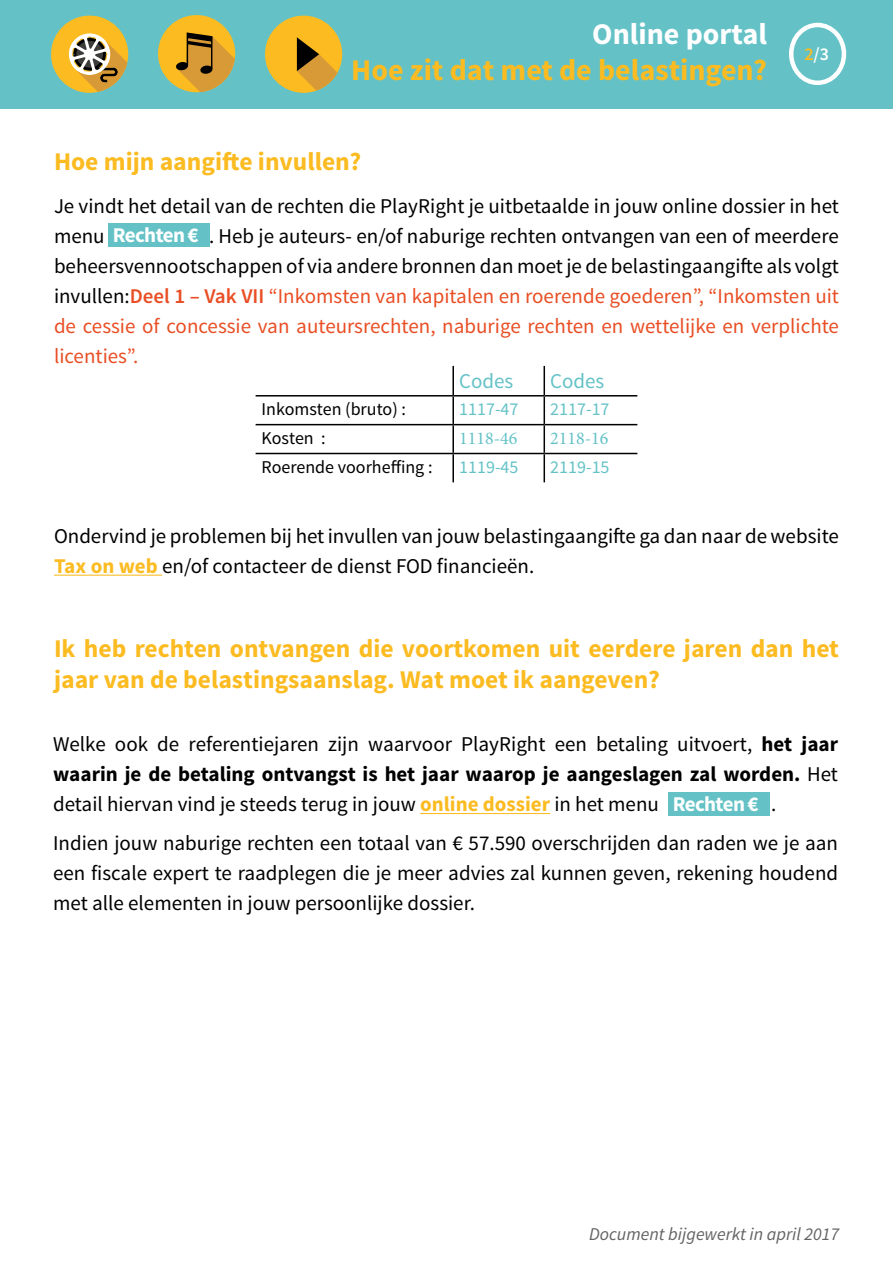
<style>
.page{position:relative;width:893px;height:1263px;background:#fff}
.page>*{position:absolute;margin:0;border:0;box-sizing:border-box;transform-origin:0 0}
.t1{font:700 30px "Source Sans Pro";color:#fbbb21}
.t2{font:700 30px "Source Sans Pro";color:#fff}
.t3{font:700 25.5px/30.6px "Source Sans Pro";color:#fbbb21}
.t4{font:21px/30px "Source Sans Pro";color:#000;text-align:justify}
.t5{font:700 21px "Source Sans Pro";letter-spacing:-.03em;color:#fff}
.t6{font:21px "Source Sans Pro";color:#64c2c7}
.t7{font:18px "Source Sans Pro";color:#000}
.t8{font:italic 18px "Source Sans Pro";color:#646363}
.t9{font:18px "Source Sans Pro";color:#64c2c7}
.t10{font:18px "Minion Pro";color:#64c2c7}
.t11{font:600 18px "Source Sans Pro";color:#fff}
.s1{color:#fbbb21}
.s2{font-weight:600;color:#e94e24}
.s3{color:#e94e24}
.s4{font-weight:700;color:#fbbb21}
.s5{font-weight:700}
</style>
<div class="page">
<div style="left:0;top:0;width:893px;height:109px;background:#64c2c7"></div>
<div style="left:789px;top:23px;width:57px;height:62px;border:4px solid #fff;border-radius:50%"></div>
<div style="left:158px;top:15px;width:77px;height:77px;background:#fbbb21;border-radius:50%"></div>
<svg style="left:175px;top:31px;width:60px;height:61px"></svg>
<div style="left:51px;top:16px;width:77px;height:77px;background:#fbbb21;border-radius:50%"></div>
<svg style="left:66px;top:30px;width:61px;height:62px"></svg>
<div style="left:265px;top:16px;width:77px;height:77px;background:#fbbb21;border-radius:50%"></div>
<svg style="left:297px;top:37px;width:41px;height:54px"></svg>
<hr style="left:420px;top:813px;width:130px;height:1px;background:#fbbb21">
<hr style="left:54px;top:575px;width:108px;height:1px;background:#fbbb21">
<hr style="left:453px;top:395px;width:91px;height:1px;background:#000">
<hr style="left:544px;top:395px;width:93px;height:1px;background:#000">
<hr style="left:453px;top:424px;width:91px;height:1px;background:#000">
<hr style="left:544px;top:424px;width:93px;height:1px;background:#000">
<hr style="left:453px;top:453px;width:91px;height:1px;background:#000">
<hr style="left:544px;top:453px;width:93px;height:1px;background:#000">
<hr style="left:452px;top:366px;width:2px;height:29px;background:#000">
<hr style="left:452px;top:396px;width:2px;height:28px;background:#000">
<hr style="left:256px;top:424px;width:197px;height:1px;background:#000">
<hr style="left:452px;top:425px;width:2px;height:28px;background:#000">
<hr style="left:256px;top:453px;width:197px;height:1px;background:#000">
<hr style="left:452px;top:454px;width:2px;height:28px;background:#000">
<hr style="left:256px;top:395px;width:197px;height:1px;background:#000">
<svg style="left:544px;top:366px;width:1px;height:116px"></svg>
<div style="left:108px;top:223px;width:102px;height:24px;background:#64c2c7"></div>
<div style="left:668px;top:792px;width:101px;height:23px;background:#64c2c7"></div>
<h1 class="t2" style="left:592px;top:15px;width:176px">Online portal</h1>
<h1 class="t1" style="left:351px;top:51px;width:417px">Hoe zit dat met de belastingen?</h1>
<p class="t3" style="left:54px;top:147px;width:309px">Hoe mijn aangifte invullen?</p>
<p class="t11" style="left:804px;top:43px;width:26px"><span class="s1">2</span>/3</p>
<p class="t4" style="left:54px;top:191px;width:786px">Je vindt het detail van de rechten die PlayRight je uitbetaalde in jouw online dossier in het menu Rechten€ . Heb je auteurs- en/of naburige rechten ontvangen van een of meerdere beheersvennootschappen of via andere bronnen dan moet je de belastingaangifte als volgt invullen:<span class="s2">Deel 1 – Vak VII</span> <span class="s3">“Inkomsten van kapitalen en roerende goederen”, “Inkomsten uit de cessie of concessie van auteursrechten, naburige rechten en wettelijke en verplichte licenties”.</span></p>
<p class="t5" style="left:113px;top:222px;width:87px">Rechten €</p>
<p class="t6" style="left:459px;top:368px;width:56px">Codes</p>
<p class="t6" style="left:550px;top:368px;width:56px">Codes</p>
<p class="t7" style="left:262px;top:398px;width:146px">Inkomsten (bruto) :</p>
<p class="t9" style="left:459px;top:398px;width:61px">1117-47</p>
<p class="t9" style="left:550px;top:398px;width:61px">2117-17</p>
<p class="t7" style="left:262px;top:427px;width:65px">Kosten :</p>
<p class="t10" style="left:459px;top:426px;width:60px">1118-46</p>
<p class="t10" style="left:550px;top:426px;width:60px">2118-16</p>
<p class="t7" style="left:262px;top:456px;width:172px">Roerende voorheffing :</p>
<p class="t9" style="left:459px;top:456px;width:61px">1119-45</p>
<p class="t9" style="left:550px;top:456px;width:61px">2119-15</p>
<p class="t4" style="left:54px;top:521px;width:786px">Ondervind je problemen bij het invullen van jouw belastingaangifte ga dan naar de website<br><span class="s4">Tax on web</span> en/of contacteer de dienst FOD financieën.</p>
<p class="t3" style="left:54px;top:634px;width:786px">Ik heb rechten ontvangen die voortkomen uit eerdere jaren dan het jaar van de belastingsaanslag. Wat moet ik aangeven?</p>
<p class="t4" style="left:53px;top:730px;width:786px">Welke ook de referentiejaren zijn waarvoor PlayRight een betaling uitvoert, <span class="s5">het jaar waarin je de betaling ontvangst is het jaar waarop je aangeslagen zal worden.</span> Het detail hiervan vind je steeds terug in jouw <span class="s4">online dossier</span> in het menu Rechten€ .</p>
<p class="t4" style="left:53px;top:828px;width:786px">Indien jouw naburige rechten een totaal van € 57.590 overschrijden dan raden we je aan een fiscale expert te raadplegen die je meer advies zal kunnen geven, rekening houdend met alle elementen in jouw persoonlijke dossier.</p>
<p class="t5" style="left:673px;top:790px;width:87px">Rechten €</p>
<p class="t8" style="left:589px;top:1223px;width:251px">Document bijgewerkt in april 2017</p>
</div>
